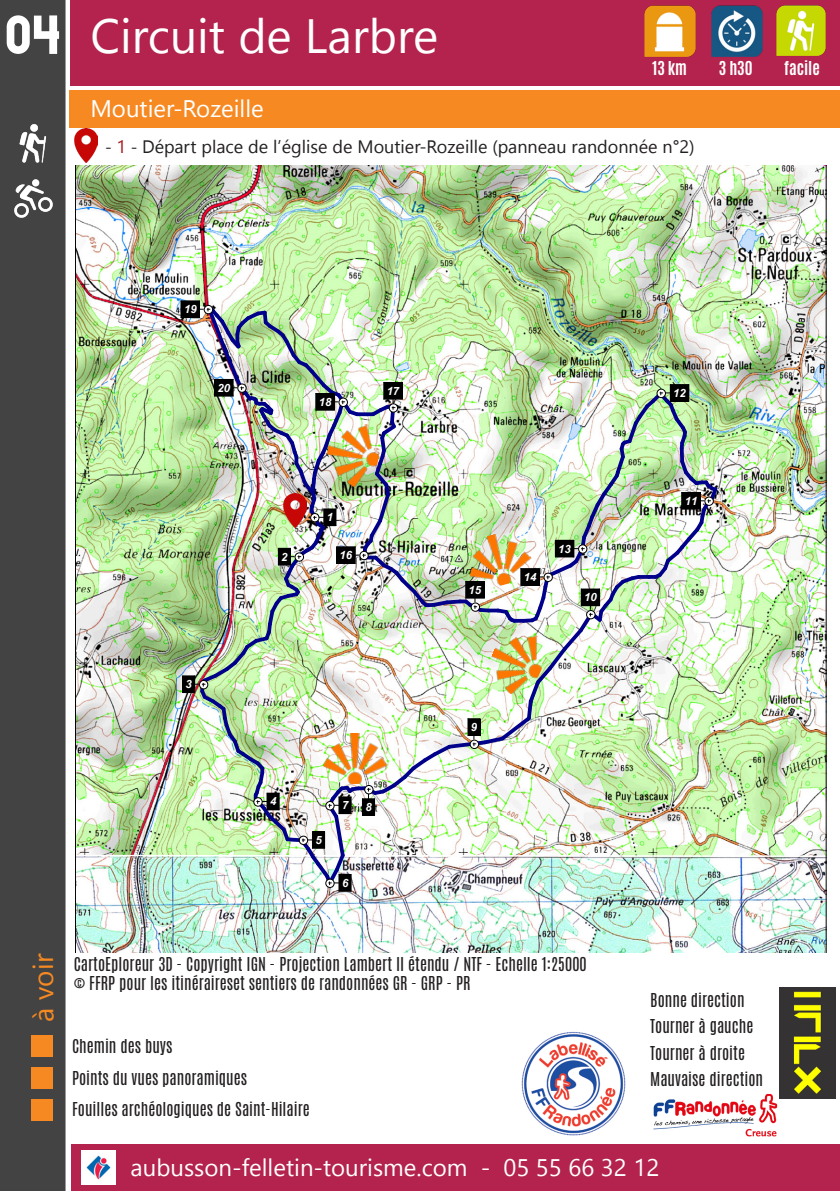
<style>
.page{position:relative;width:840px;height:1191px;background:#fff}
.page>*{position:absolute;margin:0;border:0;box-sizing:border-box;transform-origin:0 0}
.t1{font:80px "Lady Ice SC Bold";color:#fff}
.t2{font:48px "Nirmala UI";color:#fff}
.t3{font:28px "Nirmala UI";color:#f68922}
.t4{font:24px "Nirmala UI";color:#fff}
.t5{font:18px "Nirmala UI";color:#231f20}
.t6{font:16px "Antonio";color:#231f20}
.t7{font:700 16px "Antonio";color:#fff}
.t8{font:italic 700 11.4px "Arial";color:#fff}
.t9{font:11.4px "Arial";color:#000}
.s1{font-family:"Kalinga"}
.s2{color:#a41d20}
</style>
<div class="page">
<div style="left:70px;top:0;width:769px;height:86px;background:#b3234d"></div>
<div style="left:70px;top:90px;width:769px;height:38px;background:#f68922"></div>
<div style="left:0;top:0;width:66px;height:1191px;background:#434343"></div>
<img style="left:644px;top:5px;width:52px;height:52px">
<img style="left:711px;top:5px;width:52px;height:52px">
<img style="left:7px;top:172px;width:52px;height:52px">
<img style="left:7px;top:117px;width:52px;height:52px">
<div style="left:71px;top:1144px;width:768px;height:47px;background:#b3234d"></div>
<img style="left:82px;top:1150px;width:34px;height:34px">
<div style="left:31px;top:1098px;width:22px;height:22px;background:#f68922"></div>
<div style="left:31px;top:1035px;width:22px;height:21px;background:#f68922"></div>
<div style="left:31px;top:1067px;width:22px;height:21px;background:#f68922"></div>
<img style="left:75px;top:129px;width:22px;height:34px">
<img style="left:76px;top:859px;width:749px;height:94px">
<img style="left:76px;top:166px;width:749px;height:693px">
<img style="left:180px;top:300px;width:539px;height:592px">
<hr style="left:825px;top:166px;width:1px;height:787px;background:#000">
<hr style="left:75px;top:166px;width:1px;height:787px;background:#000">
<img style="left:283px;top:493px;width:23px;height:34px">
<img style="left:776px;top:5px;width:50px;height:51px">
<img style="left:460px;top:526px;width:76px;height:67px">
<img style="left:323px;top:732px;width:64px;height:52px">
<img style="left:480px;top:622px;width:73px;height:79px">
<img style="left:653px;top:1093px;width:127px;height:44px">
<img style="left:321px;top:418px;width:63px;height:72px">
<img style="left:779px;top:987px;width:56px;height:111px">
<img style="left:521px;top:1031px;width:105px;height:105px">
<p class="t1" style="left:3px;top:-27px;width:59px">04</p>
<p class="t2" style="left:90px;top:-3px;width:349px">Circuit de Larbre</p>
<p class="t4" style="left:90px;top:89px;width:175px">Moutier-Rozeille</p>
<p class="t7" style="left:652px;top:56px;width:36px">13 km</p>
<p class="t7" style="left:718px;top:56px;width:35px">3 h30</p>
<p class="t7" style="left:783px;top:56px;width:37px">facile</p>
<p class="t5" style="left:105px;top:132px;width:590px"><span class="s1">-</span> <span class="s2">1</span> <span class="s1">-</span> Départ place de l’église de Moutier-Rozeille (panneau randonnée n°2)</p>
<p class="t8" style="left:184px;top:301px;width:14px">19</p>
<p class="t8" style="left:217px;top:380px;width:14px">20</p>
<p class="t8" style="left:318px;top:394px;width:14px">18</p>
<p class="t8" style="left:386px;top:383px;width:14px">17</p>
<p class="t8" style="left:672px;top:385px;width:14px">12</p>
<p class="t8" style="left:281px;top:549px;width:8px">2</p>
<p class="t8" style="left:326px;top:509px;width:8px">1</p>
<p class="t8" style="left:339px;top:547px;width:14px">16</p>
<p class="t8" style="left:468px;top:582px;width:14px">15</p>
<p class="t8" style="left:523px;top:569px;width:14px">14</p>
<p class="t8" style="left:558px;top:541px;width:14px">13</p>
<p class="t8" style="left:584px;top:589px;width:14px">10</p>
<p class="t8" style="left:684px;top:493px;width:14px">11</p>
<p class="t8" style="left:185px;top:676px;width:8px">3</p>
<p class="t8" style="left:270px;top:794px;width:8px">4</p>
<p class="t8" style="left:315px;top:832px;width:8px">5</p>
<p class="t8" style="left:342px;top:797px;width:8px">7</p>
<p class="t8" style="left:365px;top:799px;width:8px">8</p>
<p class="t8" style="left:342px;top:875px;width:8px">6</p>
<p class="t8" style="left:470px;top:719px;width:8px">9</p>
<p class="t3" style="left:21px;top:1022px;width:70px;rotate:-91deg">à voir</p>
<p class="t6" style="left:74px;top:952px;width:514px">CartoEploreur 3D - Copyright IGN - Projection Lambert II étendu / NTF - Echelle 1:25000</p>
<p class="t6" style="left:74px;top:971px;width:398px">© FFRP pour les itinéraireset sentiers de randonnées GR - GRP - PR</p>
<p class="t6" style="left:72px;top:1034px;width:102px">Chemin des buys</p>
<p class="t6" style="left:72px;top:1066px;width:176px">Points du vues panoramiques</p>
<p class="t6" style="left:72px;top:1097px;width:239px">Fouilles archéologiques de Saint-Hilaire</p>
<p class="t6" style="left:650px;top:988px;width:96px">Bonne direction</p>
<p class="t6" style="left:650px;top:1014px;width:105px">Tourner à gauche</p>
<p class="t6" style="left:650px;top:1041px;width:96px">Tourner à droite</p>
<p class="t9" style="left:743px;top:1063px;width:33px">500 m</p>
<p class="t6" style="left:650px;top:1067px;width:114px">Mauvaise direction</p>
<p class="t4" style="left:130px;top:1147px;width:530px">aubusson-felletin-tourisme.com - 05 55 66 32 12</p>
</div>
